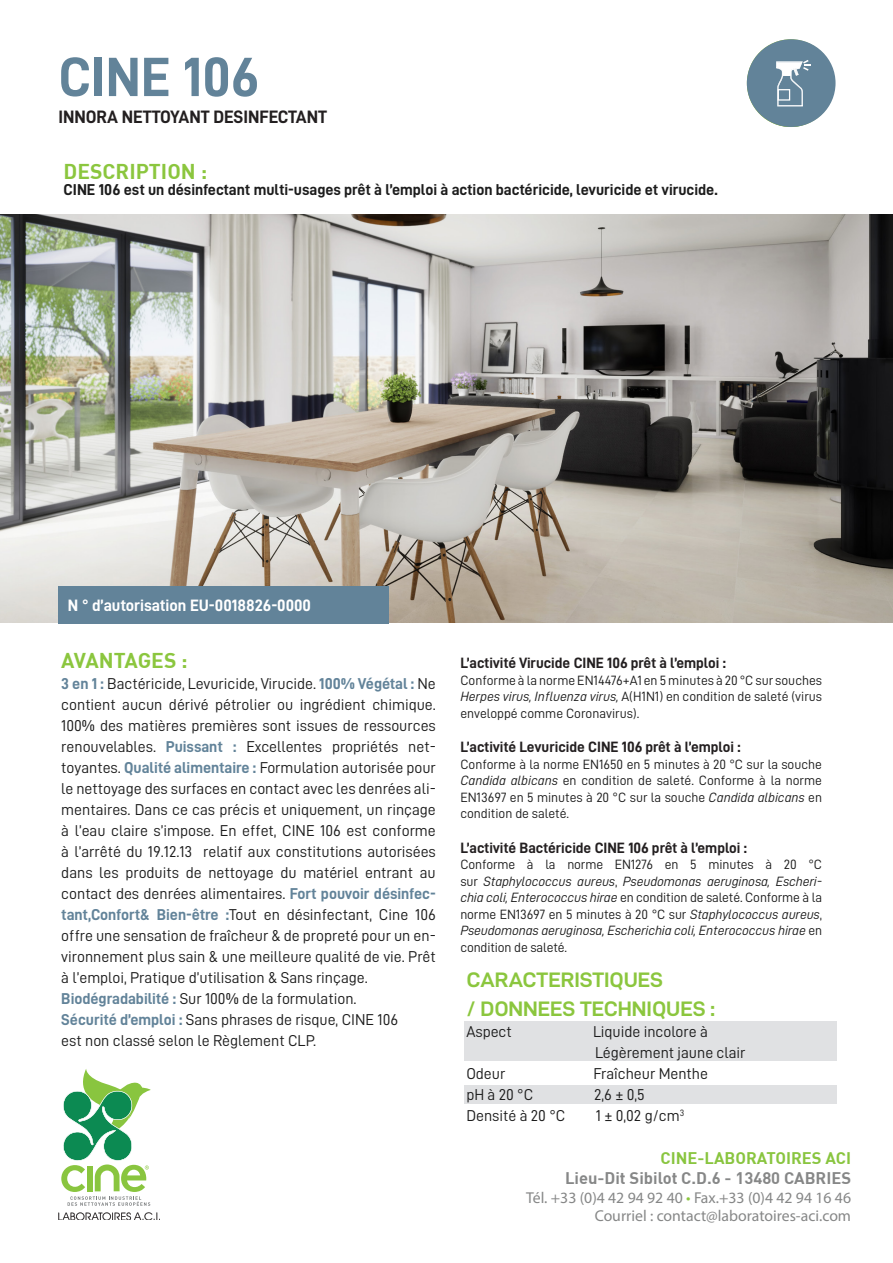
<style>
.page{position:relative;width:893px;height:1263px;background:#fff}
.page>*{position:absolute;margin:0;border:0;box-sizing:border-box;transform-origin:0 0}
.t1{font:55.5px "D DIN Bold";color:#628399}
.t2{font:21px "D DIN Exp Bold";color:#8bc63e}
.t3{font:700 21px "DIN";color:#8bc63e}
.t4{font:18px "D DIN Bold";color:#231f20}
.t5{font:700 16.5px "DIN";color:#868787}
.t6{font:16.5px "D DIN Bold";color:#fff}
.t7{font:700 16.5px "DIN";color:#89c53f}
.t8{font:15.75px/21px "D DIN";color:#1c1c1c;text-align:justify}
.t9{font:15.75px "D DIN Bold";color:#1c1c1c}
.t10{font:15.75px/18.9px "Myriad Pro";color:#868787;text-align:right}
.t11{font:15px "D DIN Bold";color:#231f20}
.t12{font:13.5px/16.5px "D DIN";color:#1c1c1c;text-align:justify}
.t13{font:13.5px/16.5px "D DIN Italic";letter-spacing:-.01em;color:#1c1c1c;text-align:justify}
.s1{font-family:"D DIN Bold";color:#628399}
.s2{font-family:"D DIN Italic"}
.s3{font-family:"D DIN"}
.s4{color:#8bc63e}
</style>
<div class="page">
<svg style="left:58px;top:1212px;width:102px;height:8px"></svg>
<svg style="left:61px;top:1069px;width:90px;height:137px"></svg>
<div style="left:747px;top:39px;width:88px;height:88px;background:#628399;border-radius:50%"></div>
<svg style="left:776px;top:60px;width:35px;height:47px"></svg>
<img style="left:0;top:215px;width:893px;height:408px">
<div style="left:58px;top:586px;width:330px;height:37px;background:#628399"></div>
<div style="left:463px;top:1085px;width:373px;height:18px;background:#e0e1e3"></div>
<div style="left:463px;top:1021px;width:373px;height:39px;background:#e0e1e3"></div>
<h1 class="t1" style="left:58px;top:46px;width:203px">CINE 106</h1>
<p class="t4" style="left:58px;top:107px;width:270px">INNORA NETTOYANT DESINFECTANT</p>
<p class="t3" style="left:64px;top:157px;width:145px">DESCRIPTION :</p>
<p class="t9" style="left:64px;top:181px;width:656px">CINE 106 est un désinfectant multi-usages prêt à l’emploi à action bactéricide, levuricide et virucide.</p>
<p class="t6" style="left:68px;top:596px;width:245px">N ° d’autorisation EU-0018826-0000</p>
<p class="t3" style="left:61px;top:647px;width:128px">AVANTAGES :</p>
<p class="t8" style="left:61px;top:673px;width:376px"><span class="s1">3 en 1 :</span> Bactéricide, Levuricide, Virucide. <span class="s1">100% Végétal :</span> Ne contient aucun dérivé pétrolier ou ingrédient chimique.<br>100% des matières premières sont issues de ressources renouvelables. <span class="s1">Puissant :</span> Excellentes propriétés net&shy;toyantes. <span class="s1">Qualité alimentaire :</span> Formulation autorisée pour le nettoyage des surfaces en contact avec les denrées ali&shy;mentaires. Dans ce cas précis et uniquement, un rinçage à l’eau claire s’impose. En effet, CINE 106 est conforme à l’arrêté du 19.12.13 relatif aux constitutions autorisées dans les produits de nettoyage du matériel entrant au contact des denrées alimentaires. <span class="s1">Fort pouvoir désinfec&shy;tant,Confort&amp; Bien-être :</span>Tout en désinfectant, Cine 106 offre une sensation de fraîcheur &amp; de propreté pour un en&shy;vironnement plus sain &amp; une meilleure qualité de vie. Prêt à l’emploi, Pratique d’utilisation &amp; Sans rinçage.</p>
<p class="t8" style="left:61px;top:988px;width:297px"><span class="s1">Biodégradabilité :</span> Sur 100% de la formulation.</p>
<p class="t8" style="left:61px;top:1009px;width:338px"><span class="s1">Sécurité d’emploi :</span> Sans phrases de risque, CINE 106</p>
<p class="t8" style="left:61px;top:1030px;width:256px">est non classé selon le Règlement CLP.</p>
<p class="t11" style="left:460px;top:655px;width:267px">L’activité Virucide CINE 106 prêt à l’emploi :</p>
<p class="t12" style="left:460px;top:672px;width:363px">Conforme à la norme EN14476+A1 en 5 minutes à 20 °C sur souches <span class="s2">Herpes virus, Influenza virus,</span> A(H1N1) en condition de saleté (virus enveloppé comme Coronavirus).</p>
<p class="t11" style="left:460px;top:739px;width:282px">L’activité Levuricide CINE 106 prêt à l’emploi :</p>
<p class="t12" style="left:460px;top:756px;width:363px">Conforme à la norme EN1650 en 5 minutes à 20 °C sur la souche <span class="s2">Candida albicans</span> en condition de saleté. Conforme à la norme EN13697 en 5 minutes à 20 °C sur la souche <span class="s2">Candida albicans</span> en condition de saleté.</p>
<p class="t11" style="left:460px;top:839px;width:288px">L’activité Bactéricide CINE 106 prêt à l’emploi :</p>
<p class="t13" style="left:460px;top:856px;width:363px"><span class="s3">Conforme à la norme EN1276 en 5 minutes à 20 °C sur</span> Staphylococcus aureus<span class="s3">,</span> Pseudomonas aeruginosa, Escheri&shy;chia coli, Enterococcus hirae <span class="s3">en condition de saleté. Conforme à la norme EN13697 en 5 minutes à 20 °C sur</span> Staphylococcus aureus<span class="s3">, </span>Pseudomonas aeruginosa, Escherichia coli, Enterococcus hirae <span class="s3">en condition de saleté.</span></p>
<p class="t2" style="left:466px;top:968px;width:198px">CARACTERISTIQUES</p>
<p class="t2" style="left:466px;top:997px;width:250px">/ DONNEES TECHNIQUES :</p>
<p class="t8" style="left:466px;top:1021px;width:47px">Aspect</p>
<p class="t8" style="left:593px;top:1021px;width:116px">Liquide incolore à</p>
<p class="t8" style="left:595px;top:1042px;width:152px">Légèrement jaune clair</p>
<p class="t8" style="left:466px;top:1063px;width:40px">Odeur</p>
<p class="t8" style="left:593px;top:1063px;width:116px">Fraîcheur Menthe</p>
<p class="t8" style="left:466px;top:1084px;width:68px">pH à 20 °C</p>
<p class="t8" style="left:594px;top:1084px;width:52px">2,6 ± 0,5</p>
<p class="t8" style="left:466px;top:1105px;width:101px">Densité à 20 °C</p>
<p class="t8" style="left:596px;top:1105px;width:90px">1 ± 0,02 g/cm<sup>3</sup></p>
<p class="t7" style="left:660px;top:1147px;width:192px">CINE-LABORATOIRES ACI</p>
<p class="t5" style="left:565px;top:1167px;width:288px">Lieu-Dit Sibilot C.D.6 - 13480 CABRIES</p>
<p class="t10" style="left:526px;top:1187px;width:326px">Tél. +33 (0)4 42 94 92 40 <span class="s4">•</span> Fax.+33 (0)4 42 94 16 46<br>Courriel : contact@laboratoires-aci.com</p>
</div>
